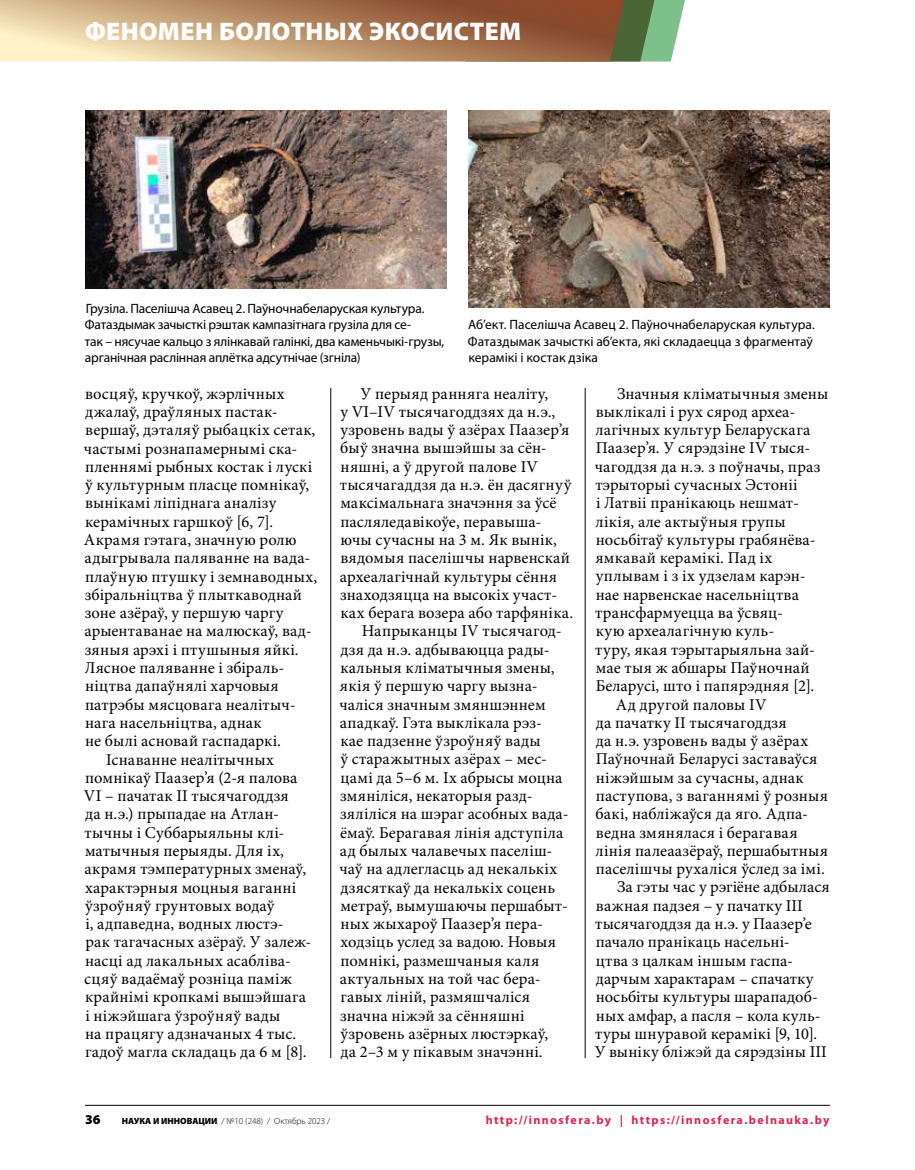
<style>
.page{position:relative;width:915px;height:1170px;background:#fff}
.page>*{position:absolute;margin:0;border:0;box-sizing:border-box;transform-origin:0 0}
.t1{font:900 25.5px "Myriad Pro";letter-spacing:.015em;color:#fff}
.t2{font:16.5px "Minion Pro";letter-spacing:.01em;color:#000}
.t3{font:13.5px/16.5px "Myriad Pro";letter-spacing:-.01em;color:#000}
.t4{font:900 13.5px "Myriad Pro";color:#000}
.t5{font:700 12px "Myriad Pro";letter-spacing:.115em;color:#dd244d}
.t6{font:300 9px "Myriad Pro";color:#000}
.s1{font-weight:900}
</style>
<div class="page">
<svg style="left:0;top:0;width:685px;height:61px;background:#b3916b"></svg>
<hr style="left:85px;top:1104px;width:744px;height:1px;background:#000">
<img style="left:85px;top:111px;width:361px;height:178px">
<img style="left:468px;top:111px;width:361px;height:196px">
<hr style="left:584px;top:388px;width:1px;height:669px;background:#000">
<hr style="left:330px;top:388px;width:1px;height:669px;background:#000">
<h1 class="t1" style="left:85px;top:17px;width:437px">ФЕНОМЕН БОЛОТНЫХ ЭКОСИСТЕМ</h1>
<p class="t3" style="left:85px;top:300px;width:361px">Грузіла. Паселішча Асавец 2. Паўночнабеларуская культура.<br>Фатаздымак зачысткі рэштак кампазітнага грузіла для се-<br>так – нясучае кальцо з ялінкавай галінкі, два каменьчыкі-грузы, арганічная раслінная аплётка адсутнічае (згніла)</p>
<p class="t3" style="left:468px;top:316px;width:348px">Аб’ект. Паселішча Асавец 2. Паўночнабеларуская культура.<br>Фатаздымак зачысткі аб’екта, які складаецца з фрагментаў керамікі і костак дзіка</p>
<p class="t2" style="left:85px;top:382px;width:201px">восцяў, кручкоў, жэрлічных</p>
<p class="t2" style="left:85px;top:400px;width:190px">джалаў, драўляных пастак--</p>
<p class="t2" style="left:85px;top:419px;width:232px">вершаў, дэталяў рыбацкіх сетак,</p>
<p class="t2" style="left:84px;top:437px;width:215px">частымі рознапамернымі ска‑</p>
<p class="t2" style="left:85px;top:455px;width:229px">пленнямі рыбных костак і лускі</p>
<p class="t2" style="left:85px;top:474px;width:226px">ў культурным пласце помнікаў,</p>
<p class="t2" style="left:85px;top:492px;width:192px">вынікамі ліпіднага аналізу</p>
<p class="t2" style="left:85px;top:510px;width:189px">керамічных гаршкоў [6, 7].</p>
<p class="t2" style="left:84px;top:528px;width:214px">Акрамя гэтага, значную ролю</p>
<p class="t2" style="left:84px;top:547px;width:227px">адыгрывала паляванне на вада‑</p>
<p class="t2" style="left:85px;top:565px;width:233px">плаўную птушку і земнаводных,</p>
<p class="t2" style="left:85px;top:583px;width:219px">збіральніцтва ў плыткаводнай</p>
<p class="t2" style="left:85px;top:601px;width:200px">зоне азёраў, у першую чаргу</p>
<p class="t2" style="left:84px;top:620px;width:228px">арыентаванае на малюскаў, вад‑</p>
<p class="t2" style="left:85px;top:638px;width:215px">зяныя арэхі і птушыныя яйкі.</p>
<p class="t2" style="left:85px;top:656px;width:201px">Лясное паляванне і збіраль‑</p>
<p class="t2" style="left:85px;top:675px;width:195px">ніцтва дапаўнялi харчовыя</p>
<p class="t2" style="left:85px;top:693px;width:212px">патрэбы мясцовага неалітыч‑</p>
<p class="t2" style="left:85px;top:711px;width:178px">нага насельніцтва, аднак</p>
<p class="t2" style="left:85px;top:729px;width:197px">не былi асновай гаспадаркі.</p>
<p class="t2" style="left:106px;top:748px;width:169px">Існаванне неалітычных</p>
<p class="t2" style="left:85px;top:766px;width:214px">помнікаў Паазер’я (2‑я палова</p>
<p class="t2" style="left:84px;top:784px;width:206px">VI – пачатак II тысячагоддзя</p>
<p class="t2" style="left:85px;top:803px;width:195px">да н.э.) прыпадае на Атлан‑</p>
<p class="t2" style="left:85px;top:821px;width:201px">тычны і Суббарыяльны клі‑</p>
<p class="t2" style="left:85px;top:839px;width:200px">матычныя перыяды. Для іх,</p>
<p class="t2" style="left:84px;top:857px;width:223px">акрамя тэмпературных зменаў,</p>
<p class="t2" style="left:85px;top:876px;width:212px">характэрныя моцныя ваганні</p>
<p class="t2" style="left:85px;top:894px;width:191px">ўзроўняў грунтовых водаў</p>
<p class="t2" style="left:85px;top:912px;width:200px">і, адпаведна, водных люстэ‑</p>
<p class="t2" style="left:85px;top:931px;width:227px">рак тагачасных азёраў. У залеж‑</p>
<p class="t2" style="left:85px;top:949px;width:207px">насці ад лакальных асабліва‑</p>
<p class="t2" style="left:84px;top:967px;width:209px">сцяў вадаёмаў розніца паміж</p>
<p class="t2" style="left:85px;top:985px;width:222px">крайнімі кропкамі вышэйшага</p>
<p class="t2" style="left:85px;top:1004px;width:196px">і ніжэйшага ўзроўняў вады</p>
<p class="t2" style="left:85px;top:1022px;width:212px">на працягу адзначаных 4 тыс.</p>
<p class="t2" style="left:85px;top:1040px;width:223px">гадоў магла складаць да 6 м [8].</p>
<p class="t2" style="left:360px;top:382px;width:189px">У перыяд ранняга неаліту,</p>
<p class="t2" style="left:340px;top:400px;width:216px">у VI–IV тысячагоддзях да н.э.,</p>
<p class="t2" style="left:340px;top:419px;width:230px">узровень вады ў азёрах Паазер’я</p>
<p class="t2" style="left:340px;top:437px;width:208px">быў значна вышэйшы за сён‑</p>
<p class="t2" style="left:340px;top:455px;width:199px">няшні, а ў другой палове IV</p>
<p class="t2" style="left:340px;top:473px;width:233px">тысячагаддзя да н.э. ён дасягнуў</p>
<p class="t2" style="left:340px;top:492px;width:217px">максімальнага значэння за ўсё</p>
<p class="t2" style="left:340px;top:510px;width:202px">пасляледавікоўе, перавыша‑</p>
<p class="t2" style="left:340px;top:528px;width:218px">ючы сучасны на 3 м. Як вынік,</p>
<p class="t2" style="left:340px;top:547px;width:231px">вядомыя паселішчы нарвенскай</p>
<p class="t2" style="left:340px;top:565px;width:219px">археалагічнай культуры сёння</p>
<p class="t2" style="left:340px;top:583px;width:219px">знаходзяцца на высокіх участ‑</p>
<p class="t2" style="left:340px;top:601px;width:234px">ках берага возера або тарфяніка.</p>
<p class="t2" style="left:361px;top:620px;width:201px">Напрыканцы IV тысячагод‑</p>
<p class="t2" style="left:340px;top:638px;width:210px">дзя да н.э. адбываюцца рады‑</p>
<p class="t2" style="left:340px;top:656px;width:216px">кальныя кліматычныя змены,</p>
<p class="t2" style="left:340px;top:675px;width:199px">якія ў першую чаргу вызна‑</p>
<p class="t2" style="left:339px;top:693px;width:208px">чаліся значным змяншэннем</p>
<p class="t2" style="left:340px;top:711px;width:203px">ападкаў. Гэта выклікала рэз‑</p>
<p class="t2" style="left:340px;top:729px;width:202px">кае падзенне ўзроўняў вады</p>
<p class="t2" style="left:340px;top:748px;width:208px">ў старажытных азёрах – мес‑</p>
<p class="t2" style="left:340px;top:766px;width:223px">цамі да 5–6 м. Іх абрысы моцна</p>
<p class="t2" style="left:340px;top:784px;width:194px">змяніліся, некаторыя разд‑</p>
<p class="t2" style="left:340px;top:803px;width:230px">зяліліся на шэраг асобных вада‑</p>
<p class="t2" style="left:340px;top:821px;width:224px">ёмаў. Берагавая лінія адступіла</p>
<p class="t2" style="left:340px;top:839px;width:214px">ад былых чалавечых паселіш‑</p>
<p class="t2" style="left:339px;top:857px;width:219px">чаў на адлегласць ад некалькіх</p>
<p class="t2" style="left:340px;top:876px;width:216px">дзясяткаў да некалькіх соцень</p>
<p class="t2" style="left:340px;top:894px;width:229px">метраў, вымушаючы першабыт‑</p>
<p class="t2" style="left:340px;top:912px;width:204px">ных жыхароў Паазер’я пера‑</p>
<p class="t2" style="left:340px;top:931px;width:217px">ходзіць услед за вадою. Новыя</p>
<p class="t2" style="left:340px;top:949px;width:200px">помнікі, размешчаныя каля</p>
<p class="t2" style="left:340px;top:967px;width:202px">актуальных на той час бера‑</p>
<p class="t2" style="left:340px;top:985px;width:191px">гавых ліній, размяшчаліся</p>
<p class="t2" style="left:340px;top:1004px;width:186px">значна ніжэй за сённяшні</p>
<p class="t2" style="left:340px;top:1022px;width:209px">ўзровень азёрных люстэркаў,</p>
<p class="t2" style="left:340px;top:1040px;width:203px">да 2–3 м у пікавым значэнні.</p>
<p class="t2" style="left:616px;top:382px;width:213px">Значныя кліматычныя змены</p>
<p class="t2" style="left:595px;top:400px;width:201px">выклікалі і рух сярод археа‑</p>
<p class="t2" style="left:595px;top:419px;width:216px">лагічных культур Беларускага</p>
<p class="t2" style="left:595px;top:437px;width:216px">Паазер’я. У сярэдзіне IV тыся‑</p>
<p class="t2" style="left:594px;top:455px;width:227px">чагоддзя да н.э. з поўначы, праз</p>
<p class="t2" style="left:595px;top:473px;width:204px">тэрыторыі сучасных Эстоніі</p>
<p class="t2" style="left:596px;top:492px;width:204px">і Латвіі пранікаюць нешмат‑</p>
<p class="t2" style="left:595px;top:510px;width:192px">лікія, але актыўныя групы</p>
<p class="t2" style="left:595px;top:528px;width:218px">носьбітаў культуры грабянёва--</p>
<p class="t2" style="left:595px;top:547px;width:178px">ямкавай керамікі. Пад іх</p>
<p class="t2" style="left:595px;top:565px;width:211px">уплывам і з іх удзелам карэн‑</p>
<p class="t2" style="left:595px;top:583px;width:204px">нае нарвенскае насельніцтва</p>
<p class="t2" style="left:595px;top:601px;width:189px">трансфармуецца ва ўсвяц‑</p>
<p class="t2" style="left:595px;top:620px;width:180px">кую археалагічную куль‑</p>
<p class="t2" style="left:595px;top:638px;width:221px">туру, якая тэрытарыяльна зай‑</p>
<p class="t2" style="left:595px;top:656px;width:215px">мае тыя ж абшары Паўночнай</p>
<p class="t2" style="left:595px;top:675px;width:220px">Беларусі, што і папярэдняя [2].</p>
<p class="t2" style="left:615px;top:693px;width:152px">Ад другой паловы IV</p>
<p class="t2" style="left:595px;top:711px;width:192px">да пачатку II тысячагоддзя</p>
<p class="t2" style="left:595px;top:729px;width:213px">да н.э. узровень вады ў азёрах</p>
<p class="t2" style="left:595px;top:748px;width:223px">Паўночнай Беларусі заставаўся</p>
<p class="t2" style="left:595px;top:766px;width:209px">ніжэйшым за сучасны, аднак</p>
<p class="t2" style="left:595px;top:784px;width:234px">паступова, з ваганнямі ў розныя</p>
<p class="t2" style="left:595px;top:802px;width:214px">бакі, набліжаўся да яго. Адпа‑</p>
<p class="t2" style="left:595px;top:821px;width:203px">ведна змянялася і берагавая</p>
<p class="t2" style="left:595px;top:839px;width:234px">лінія палеаазёраў, першабытныя</p>
<p class="t2" style="left:595px;top:857px;width:230px">паселішчы рухаліся ўслед за імі.</p>
<p class="t2" style="left:616px;top:876px;width:214px">За гэты час у рэгіёне адбылася</p>
<p class="t2" style="left:595px;top:894px;width:208px">важная падзея – у пачатку III</p>
<p class="t2" style="left:595px;top:912px;width:218px">тысячагоддзя да н.э. у Паазер’е</p>
<p class="t2" style="left:595px;top:930px;width:195px">пачало пранікаць насельні‑</p>
<p class="t2" style="left:595px;top:949px;width:199px">цтва з цалкам іншым гаспа‑</p>
<p class="t2" style="left:595px;top:967px;width:219px">дарчым характарам – спачатку</p>
<p class="t2" style="left:595px;top:985px;width:223px">носьбіты культуры шарападоб‑</p>
<p class="t2" style="left:595px;top:1004px;width:226px">ных амфар, а пасля – кола куль‑</p>
<p class="t2" style="left:595px;top:1022px;width:223px">туры шнуравой керамікі [9, 10].</p>
<p class="t2" style="left:594px;top:1040px;width:233px">У выніку бліжэй да сярэдзіны III</p>
<p class="t4" style="left:85px;top:1112px;width:17px">36</p>
<p class="t6" style="left:122px;top:1116px;width:210px"><span class="s1">НАУКА И ИННОВАЦИИ</span> / №10 (248) / Октябрь 2023 /</p>
<p class="t5" style="left:485px;top:1113px;width:345px">http://innosfera.by | https://innosfera.belnauka.by</p>
</div>
